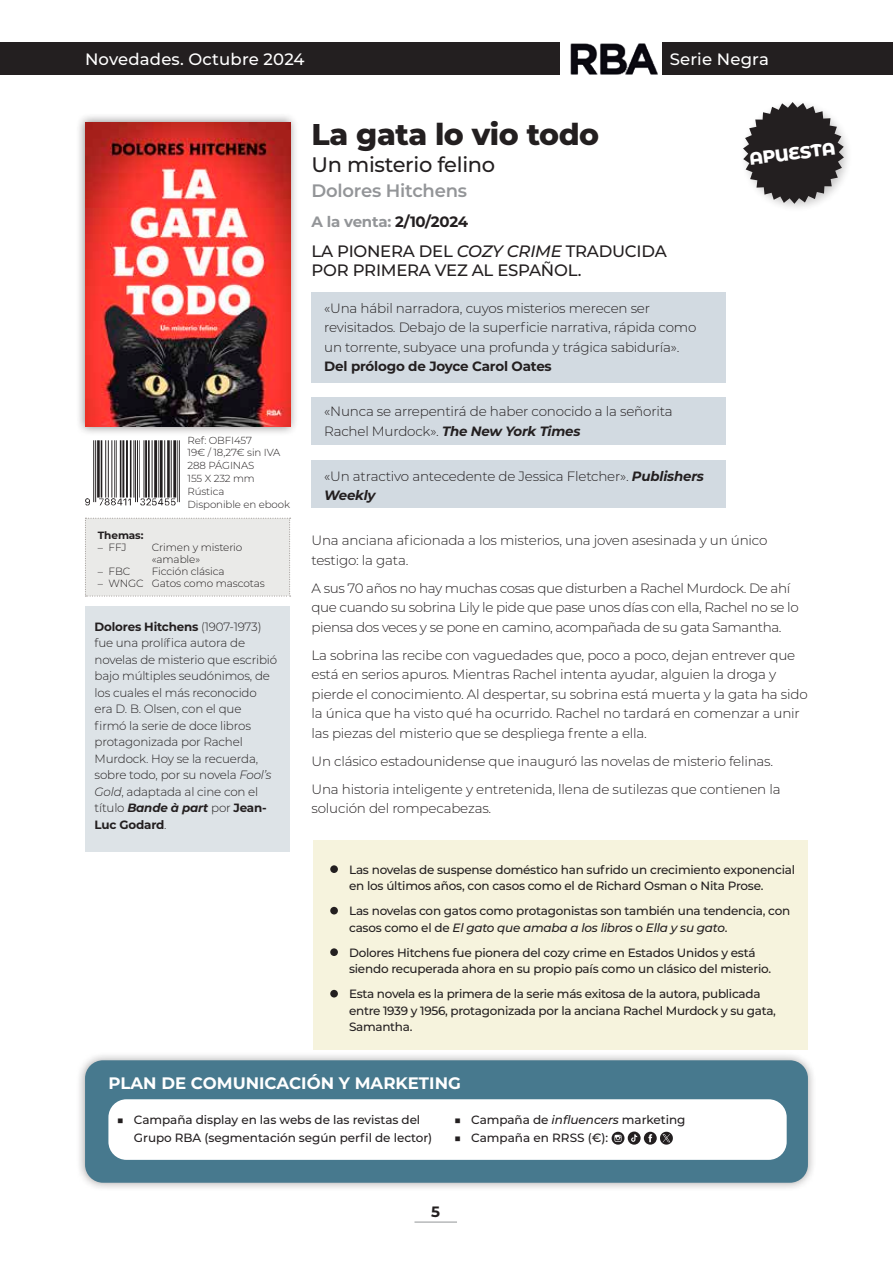
<style>
.page{position:relative;width:893px;height:1263px;background:#fff}
.page>*{position:absolute;margin:0;border:0;box-sizing:border-box;transform-origin:0 0}
.t1{font:800 30px "Montserrat";letter-spacing:-.015em;color:#231f20}
.t2{font:500 21px "Montserrat";letter-spacing:-.015em;color:#231f20}
.t3{font:600 18px "Montserrat";letter-spacing:-.01em;color:#939598}
.t4{font:800 17.4px "Montserrat Alternates";color:#fff}
.t5{font:700 16.65px "Montserrat";color:#fff}
.t6{font:500 16.5px/19.5px "Montserrat";letter-spacing:-.015em;color:#231f20}
.t7{font:500 16.5px "Montserrat";letter-spacing:.01em;color:#fff}
.t8{font:700 15px "Montserrat";letter-spacing:-.015em;color:#939598}
.t9{font:700 15px "Montserrat";color:#231f20}
.t10{font:300 13.5px/19.5px "Montserrat";letter-spacing:-.015em;color:#231f20}
.t11{font:700 13.5px "Montserrat";letter-spacing:-.015em;color:#231f20}
.t12{font:500 12px/16.5px "Montserrat";letter-spacing:-.02em;color:#231f20}
.t13{font:300 12px/16.5px "Montserrat";letter-spacing:-.015em;color:#231f20}
.t14{font:500 12px "Montserrat";color:#231f20}
.t15{font:300 10.5px/12px "Montserrat";letter-spacing:-.01em;color:#231f20}
.t16{font:700 10.5px "Montserrat";letter-spacing:-.01em;color:#231f20}
.t17{font:300 10.2px/12.8px "Montserrat";letter-spacing:-.01em;color:#231f20}
.s1{font-weight:700}
.s2{font-style:italic}
.s3{font-weight:700;font-style:italic}
.s4{color:#231f20}
</style>
<div class="page">
<img style="left:570px;top:43px;width:88px;height:32px">
<div style="left:312px;top:292px;width:414px;height:91px;background:#d2dae1"></div>
<div style="left:312px;top:397px;width:414px;height:48px;background:#d2dae1"></div>
<div style="left:312px;top:460px;width:414px;height:47px;background:#d2dae1"></div>
<div style="left:314px;top:840px;width:494px;height:209px;background:#f6f3dd"></div>
<div style="left:85px;top:606px;width:205px;height:245px;background:#dde3e7"></div>
<div style="left:330px;top:865px;width:8px;height:8px;background:#231f20;border-radius:50%"></div>
<div style="left:330px;top:907px;width:8px;height:7px;background:#231f20;border-radius:50%"></div>
<div style="left:330px;top:948px;width:8px;height:8px;background:#231f20;border-radius:50%"></div>
<div style="left:330px;top:990px;width:8px;height:7px;background:#231f20;border-radius:50%"></div>
<div style="left:85px;top:518px;width:206px;height:79px;background:#eaeae8"></div>
<img style="left:85px;top:440px;width:95px;height:66px">
<div style="left:76px;top:113px;width:223px;height:323px;background:#231f20;opacity:.5"></div>
<img style="left:85px;top:122px;width:205px;height:305px">
<hr style="left:414px;top:1222px;width:43px;height:1px;background:#939598">
<div style="left:0;top:42px;width:560px;height:32px;background:#231f20"></div>
<div style="left:663px;top:42px;width:230px;height:32px;background:#231f20"></div>
<div style="left:76px;top:1051px;width:741px;height:141px;background:#231f20;opacity:.41"></div>
<div style="left:85px;top:1060px;width:723px;height:123px;background:#47798e;border-radius:18px"></div>
<div style="left:108px;top:1099px;width:679px;height:61px;background:#fff;border-radius:18px"></div>
<svg style="left:612px;top:1132px;width:12px;height:13px"></svg>
<svg style="left:628px;top:1131px;width:13px;height:14px"></svg>
<svg style="left:631px;top:1134px;width:6px;height:8px"></svg>
<svg style="left:644px;top:1132px;width:29px;height:13px"></svg>
<div style="left:739px;top:98px;width:115px;height:116px;background:#231f20;opacity:.25"></div>
<svg style="left:743px;top:102px;width:101px;height:102px"></svg>
<p class="t7" style="left:85px;top:48px;width:221px">Novedades. Octubre 2024</p>
<p class="t7" style="left:670px;top:48px;width:101px">Serie Negra</p>
<p class="t7" style="left:670px;top:48px;width:103px">Divulgación</p>
<p class="t17" style="left:188px;top:433px;width:104px">Ref: OBFI457<br>19€ / 18,27€ sin IVA<br>288 PÁGINAS<br>155 X 232 mm<br>Rústica<br>Disponible en ebook</p>
<p class="t16" style="left:98px;top:528px;width:47px">Themas:</p>
<p class="t15" style="left:98px;top:541px;width:30px">– FFJ</p>
<p class="t15" style="left:152px;top:541px;width:92px">Crimen y misterio «amable»</p>
<p class="t15" style="left:98px;top:565px;width:34px">– FBC</p>
<p class="t15" style="left:152px;top:565px;width:74px">Ficción clásica</p>
<p class="t15" style="left:98px;top:577px;width:169px">– WNGC Gatos como mascotas</p>
<p class="t13" style="left:95px;top:618px;width:184px"><span class="s1">Dolores Hitchens</span> (1907-1973) fue una prolífica autora de novelas de misterio que escribió bajo múltiples seudónimos, de los cuales el más reconocido era D. B. Olsen, con el que<br>firmó la serie de doce libros protagonizada por Rachel<br>Murdock. Hoy se la recuerda, sobre todo, por su novela <span class="s2">Fool’s<br>Gold</span>, adaptada al cine con el título <span class="s3">Bande à part</span> por <span class="s1">Jean-<br>Luc Godard</span>.</p>
<h1 class="t1" style="left:312px;top:112px;width:289px">La gata lo vio todo</h1>
<h2 class="t2" style="left:312px;top:150px;width:185px">Un misterio felino</h2>
<h3 class="t3" style="left:312px;top:178px;width:157px">Dolores Hitchens</h3>
<p class="t8" style="left:312px;top:211px;width:158px">A la venta: <span class="s4">2/10/2024</span></p>
<p class="t6" style="left:312px;top:240px;width:357px">LA PIONERA DEL <span class="s2">COZY CRIME</span> TRADUCIDA<br>POR PRIMERA VEZ AL ESPAÑOL.</p>
<p class="t10" style="left:324px;top:298px;width:374px">«Una hábil narradora, cuyos misterios merecen ser revisitados. Debajo de la superficie narrativa, rápida como un torrente, subyace una profunda y trágica sabiduría».</p>
<p class="t11" style="left:324px;top:357px;width:229px">Del prólogo de Joyce Carol Oates</p>
<p class="t10" style="left:324px;top:401px;width:350px">«Nunca se arrepentirá de haber conocido a la señorita<br>Rachel Murdock». <span class="s3">The New York Times</span></p>
<p class="t10" style="left:324px;top:466px;width:381px">«Un atractivo antecedente de Jessica Fletcher». <span class="s3">Publishers<br>Weekly</span></p>
<p class="t10" style="left:312px;top:530px;width:457px">Una anciana aficionada a los misterios, una joven asesinada y un único testigo: la gata.</p>
<p class="t10" style="left:312px;top:578px;width:489px">A sus 70 años no hay muchas cosas que disturben a Rachel Murdock. De ahí que cuando su sobrina Lily le pide que pase unos días con ella, Rachel no se lo piensa dos veces y se pone en camino, acompañada de su gata Samantha.</p>
<p class="t10" style="left:312px;top:645px;width:498px">La sobrina las recibe con vaguedades que, poco a poco, dejan entrever que está en serios apuros. Mientras Rachel intenta ayudar, alguien la droga y pierde el conocimiento. Al despertar, su sobrina está muerta y la gata ha sido la única que ha visto qué ha ocurrido. Rachel no tardará en comenzar a unir las piezas del misterio que se despliega frente a ella.</p>
<p class="t10" style="left:312px;top:746px;width:471px;line-height:28px">Un clásico estadounidense que inauguró las novelas de misterio felinas.<br>Una historia inteligente y entretenida, llena de sutilezas que contienen la</p>
<p class="t10" style="left:312px;top:798px;width:181px">solución del rompecabezas.</p>
<p class="t4" style="left:748px;top:146px;width:88px;rotate:-7deg">APUESTA</p>
<p class="t12" style="left:349px;top:860px;width:448px">Las novelas de suspense doméstico han sufrido un crecimiento exponencial en los últimos años, con casos como el de Richard Osman o Nita Prose.</p>
<p class="t12" style="left:349px;top:902px;width:443px">Las novelas con gatos como protagonistas son también una tendencia, con casos como el de <span class="s2">El gato que amaba a los libros</span> o <span class="s2">Ella y su gato</span>.</p>
<p class="t12" style="left:349px;top:943px;width:423px">Dolores Hitchens fue pionera del cozy crime en Estados Unidos y está siendo recuperada ahora en su propio país como un clásico del misterio.</p>
<p class="t12" style="left:349px;top:985px;width:428px">Esta novela es la primera de la serie más exitosa de la autora, publicada entre 1939 y 1956, protagonizada por la anciana Rachel Murdock y su gata,<br>Samantha.</p>
<p class="t5" style="left:108px;top:1071px;width:354px">PLAN DE COMUNICACIÓN Y MARKETING</p>
<p class="t12" style="left:134px;top:1110px;width:300px;line-height:18px;text-indent:-17px">■ Campaña display en las webs de las revistas del<br>Grupo RBA (segmentación según perfil de lector)</p>
<p class="t12" style="left:454px;top:1111px;width:233px">■ Campaña de <span class="s2">influencers</span> marketing</p>
<p class="t14" style="left:454px;top:1129px;width:156px">■ Campaña en RRSS (€):</p>
<p class="t9" style="left:431px;top:1201px;width:10px">5</p>
</div>
